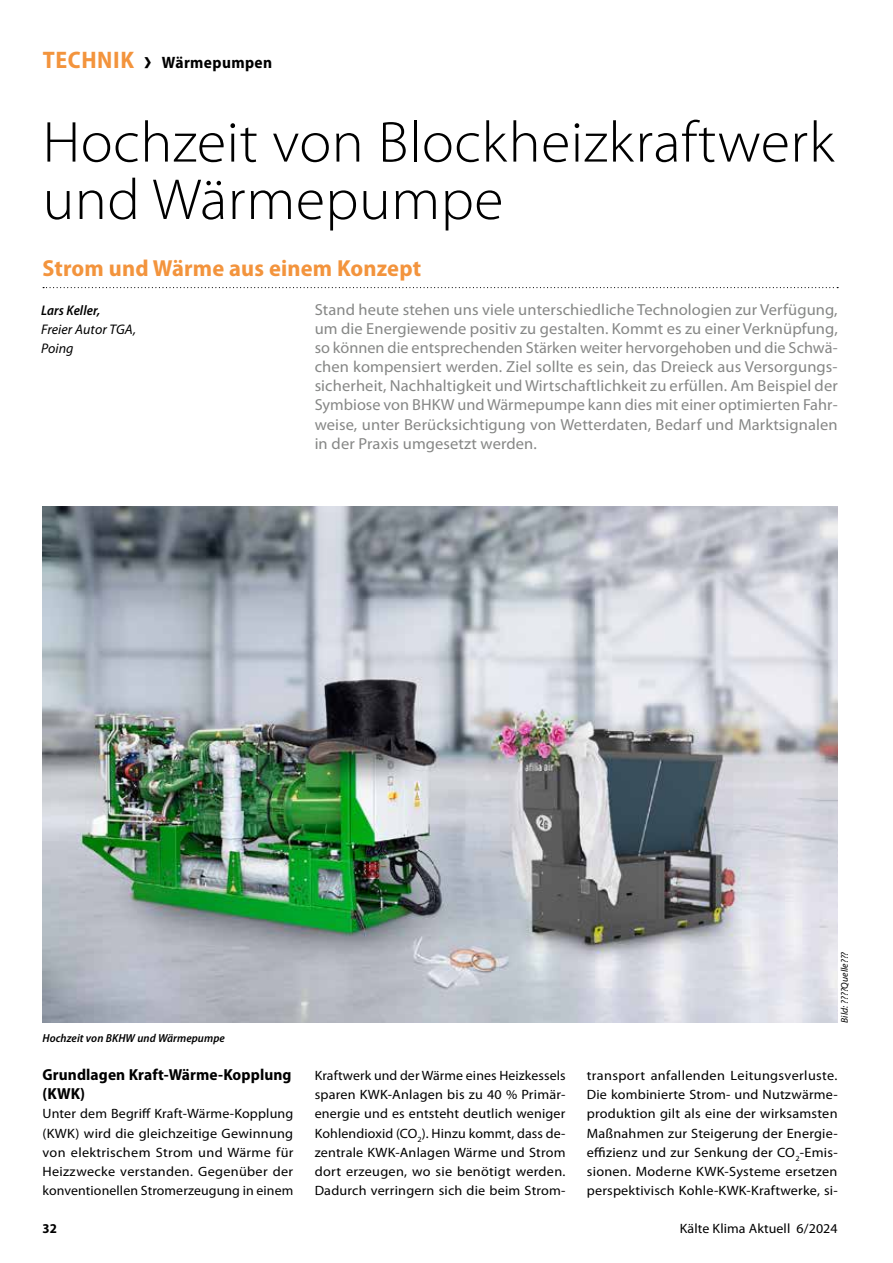
<style>
.page{position:relative;width:893px;height:1263px;background:#fff}
.page>*{position:absolute;margin:0;border:0;box-sizing:border-box;transform-origin:0 0}
.t1{font:300 58.2px/57.4px "Myriad Pro";letter-spacing:.005em;color:#000}
.t2{font:700 semi-condensed 23.25px "Myriad Pro";letter-spacing:.005em;color:#f3943d}
.t3{font:700 semi-condensed 16.5px "Myriad Pro";letter-spacing:.025em;color:#000}
.t4{font:16.05px/19.2px "Myriad Pro";letter-spacing:.005em;color:#868786;text-align:justify}
.t5{font:700 semi-condensed 16.05px/19.2px "Myriad Pro";letter-spacing:.005em;color:#000}
.t6{font:italic 13.95px/19.2px "Myriad Pro";letter-spacing:.005em;color:#000}
.t7{font:italic 600 semi-condensed 13.95px "Myriad Pro";letter-spacing:.005em;color:#000}
.t8{font:13.5px/19.2px "Myriad Pro";letter-spacing:.015em;color:#000;text-align:justify}
.t9{font:13.5px/19.2px "Myriad Pro";letter-spacing:.015em;color:#000;text-align:justify;scale:1.05 1}
.t10{font:13.5px/19.2px "Myriad Pro";letter-spacing:.015em;color:#000;text-align:justify;scale:1.04 1}
.t11{font:700 semi-condensed 13.5px "Myriad Pro";color:#000}
.t12{font:italic 600 semi-condensed 11.7px "Myriad Pro";letter-spacing:.005em;color:#000}
.t13{font:italic 9.75px "Myriad Pro";letter-spacing:.005em;color:#000}
.s1{font-size:24px;color:#f3943d}
.s2{font-size:29.25px}
</style>
<div class="page">
<svg style="left:43px;top:287px;width:795px;height:1px"></svg>
<img style="left:43px;top:506px;width:795px;height:517px">
<p class="t3" style="left:43px;top:54px;width:231px"><span class="s1">TECHNIK</span> <span class="s2">›</span> Wärmepumpen</p>
<h1 class="t1" style="left:43px;top:113px;width:793px">Hochzeit von Blockheizkraftwerk und Wärmepumpe</h1>
<h2 class="t2" style="left:43px;top:256px;width:380px">Strom und Wärme aus einem Konzept</h2>
<p class="t4" style="left:315px;top:299px;width:525px">Stand heute stehen uns viele unterschiedliche Technologien zur Verfügung, um die Energiewende positiv zu gestalten. Kommt es zu einer Verknüpfung, so können die entsprechenden Stärken weiter hervorgehoben und die Schwä&shy;chen kompensiert werden. Ziel sollte es sein, das Dreieck aus Versorgungs&shy;sicherheit, Nachhaltigkeit und Wirtschaftlichkeit zu erfüllen. Am Beispiel der Symbiose von BHKW und Wärmepumpe kann dies mit einer optimierten Fahr&shy;weise, unter Berücksichtigung von Wetterdaten, Bedarf und Marktsignalen in der Praxis umgesetzt werden.</p>
<p class="t7" style="left:41px;top:302px;width:61px">Lars Keller,</p>
<p class="t6" style="left:41px;top:319px;width:96px">Freier Autor TGA,<br>Poing</p>
<p class="t12" style="left:43px;top:1031px;width:184px">Hochzeit von BKHW und Wärmepumpe</p>
<p class="t5" style="left:43px;top:1065px;width:251px">Grundlagen Kraft-Wärme-Kopplung (KWK)</p>
<p class="t10" style="left:43px;top:1104px;width:243px">Unter dem Begriff Kraft-Wärme-Kopplung (KWK) wird die gleichzeitige Gewinnung von elektrischem Strom und Wärme für Heizzwecke verstanden. Gegenüber der konventionellen Stromerzeugung in einem</p>
<p class="t13" style="left:838px;top:1023px;width:73px;rotate:-90deg">Bild: ????Quelle???</p>
<p class="t8" style="left:315px;top:1066px;width:253px">Kraftwerk und der Wärme eines Heizkessels sparen KWK-Anlagen bis zu 40 % Primär&shy;energie und es entsteht deutlich weniger Kohlendioxid (CO<sub>2</sub>). Hinzu kommt, dass de&shy;zentrale KWK-Anlagen Wärme und Strom dort erzeugen, wo sie benötigt werden.<br>Dadurch verringern sich die beim Strom-</p>
<p class="t9" style="left:587px;top:1066px;width:240px">transport anfallenden Leitungsverluste.<br>Die kombinierte Strom- und Nutzwärme&shy;produktion gilt als eine der wirksamsten Maßnahmen zur Steigerung der Energie&shy;effizienz und zur Senkung der CO<sub>2</sub>-Emis&shy;sionen. Moderne KWK-Systeme ersetzen perspektivisch Kohle-KWK-Kraftwerke, si-</p>
<p class="t11" style="left:43px;top:1221px;width:16px">32</p>
<p class="t8" style="left:680px;top:1219px;width:160px">Kälte Klima Aktuell 6/2024</p>
</div>
